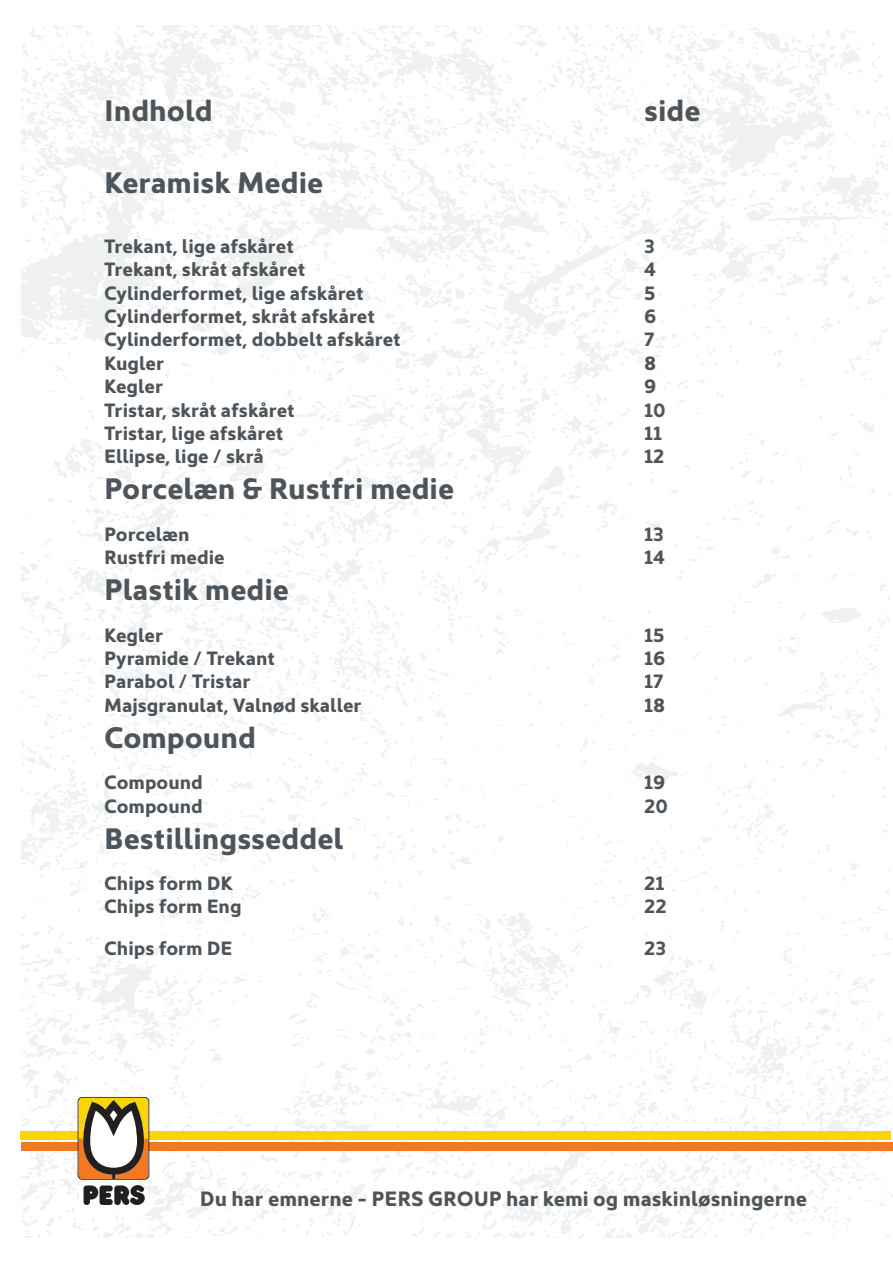
<style>
.page{position:relative;width:893px;height:1263px;background:#fff}
.page>*{position:absolute;margin:0;border:0;box-sizing:border-box;transform-origin:0 0}
.Overskrift{font:700 30px "Kyrial Sans Pro";color:#4d545a}
.t1{font:700 21px "Kyrial Sans Pro";color:#4d545a}
.Overskrift-2{font:700 19.5px "Kyrial Sans Pro";color:#4d545a}
.Produkter{font:700 19.5px "Kyrial Sans Pro";color:#4d545a}
</style>
<div class="page">
<div style="left:20px;top:1131px;width:871px;height:9px;background:#fed503"></div>
<div style="left:21px;top:1142px;width:872px;height:9px;background:#f47921"></div>
<svg style="left:78px;top:1097px;width:71px;height:108px"></svg>
<p class="Overskrift" style="left:104px;top:89px;width:110px">Indhold</p>
<p class="Overskrift" style="left:644px;top:89px;width:58px">side</p>
<p class="Overskrift" style="left:104px;top:161px;width:221px">Keramisk Medie</p>
<p class="Overskrift-2" style="left:104px;top:232px;width:191px">Trekant, lige afskåret</p>
<p class="Overskrift-2" style="left:644px;top:232px;width:12px">3</p>
<p class="Overskrift-2" style="left:104px;top:255px;width:202px">Trekant, skråt afskåret</p>
<p class="Overskrift-2" style="left:644px;top:255px;width:14px">4</p>
<p class="Overskrift-2" style="left:104px;top:279px;width:261px">Cylinderformet, lige afskåret</p>
<p class="Overskrift-2" style="left:644px;top:279px;width:13px">5</p>
<p class="Overskrift-2" style="left:104px;top:302px;width:272px">Cylinderformet, skråt afskåret</p>
<p class="Overskrift-2" style="left:644px;top:302px;width:14px">6</p>
<p class="Overskrift-2" style="left:104px;top:325px;width:298px">Cylinderformet, dobbelt afskåret</p>
<p class="Overskrift-2" style="left:644px;top:325px;width:12px">7</p>
<p class="Overskrift-2" style="left:104px;top:349px;width:62px">Kugler</p>
<p class="Overskrift-2" style="left:644px;top:349px;width:14px">8</p>
<p class="Overskrift-2" style="left:104px;top:372px;width:60px">Kegler</p>
<p class="Overskrift-2" style="left:644px;top:372px;width:14px">9</p>
<p class="Overskrift-2" style="left:104px;top:396px;width:192px">Tristar, skråt afskåret</p>
<p class="Overskrift-2" style="left:644px;top:396px;width:23px">10</p>
<p class="Overskrift-2" style="left:104px;top:419px;width:181px">Tristar, lige afskåret</p>
<p class="Overskrift-2" style="left:644px;top:419px;width:19px">11</p>
<p class="Overskrift-2" style="left:104px;top:442px;width:161px">Ellipse, lige / skrå</p>
<p class="Overskrift-2" style="left:644px;top:442px;width:22px">12</p>
<p class="Overskrift" style="left:104px;top:467px;width:352px">Porcelæn &amp; Rustfri medie</p>
<p class="Produkter" style="left:104px;top:520px;width:87px">Porcelæn</p>
<p class="Produkter" style="left:644px;top:520px;width:21px">13</p>
<p class="Produkter" style="left:104px;top:543px;width:122px">Rustfri medie</p>
<p class="Produkter" style="left:644px;top:543px;width:23px">14</p>
<p class="Overskrift" style="left:104px;top:568px;width:186px">Plastik medie</p>
<p class="Produkter" style="left:104px;top:621px;width:60px">Kegler</p>
<p class="Produkter" style="left:644px;top:621px;width:22px">15</p>
<p class="Produkter" style="left:104px;top:644px;width:172px">Pyramide / Trekant</p>
<p class="Produkter" style="left:644px;top:644px;width:23px">16</p>
<p class="Produkter" style="left:104px;top:667px;width:148px">Parabol / Tristar</p>
<p class="Produkter" style="left:644px;top:667px;width:21px">17</p>
<p class="Produkter" style="left:104px;top:691px;width:259px">Majsgranulat, Valnød skaller</p>
<p class="Produkter" style="left:644px;top:691px;width:23px">18</p>
<p class="Overskrift" style="left:104px;top:716px;width:153px">Compound</p>
<p class="Produkter" style="left:104px;top:768px;width:100px">Compound</p>
<p class="Produkter" style="left:644px;top:768px;width:23px">19</p>
<p class="Produkter" style="left:104px;top:792px;width:100px">Compound</p>
<p class="Produkter" style="left:644px;top:792px;width:25px">20</p>
<p class="Overskrift" style="left:104px;top:816px;width:241px">Bestillingsseddel</p>
<p class="Produkter" style="left:104px;top:869px;width:130px">Chips form DK</p>
<p class="Produkter" style="left:644px;top:869px;width:22px">21</p>
<p class="Produkter" style="left:104px;top:892px;width:139px">Chips form Eng</p>
<p class="Produkter" style="left:644px;top:892px;width:24px">22</p>
<p class="Produkter" style="left:104px;top:934px;width:130px">Chips form DE</p>
<p class="Produkter" style="left:644px;top:934px;width:24px">23</p>
<p class="t1" style="left:200px;top:1183px;width:609px">Du har emnerne - PERS GROUP har kemi og maskinløsningerne</p>
</div>
